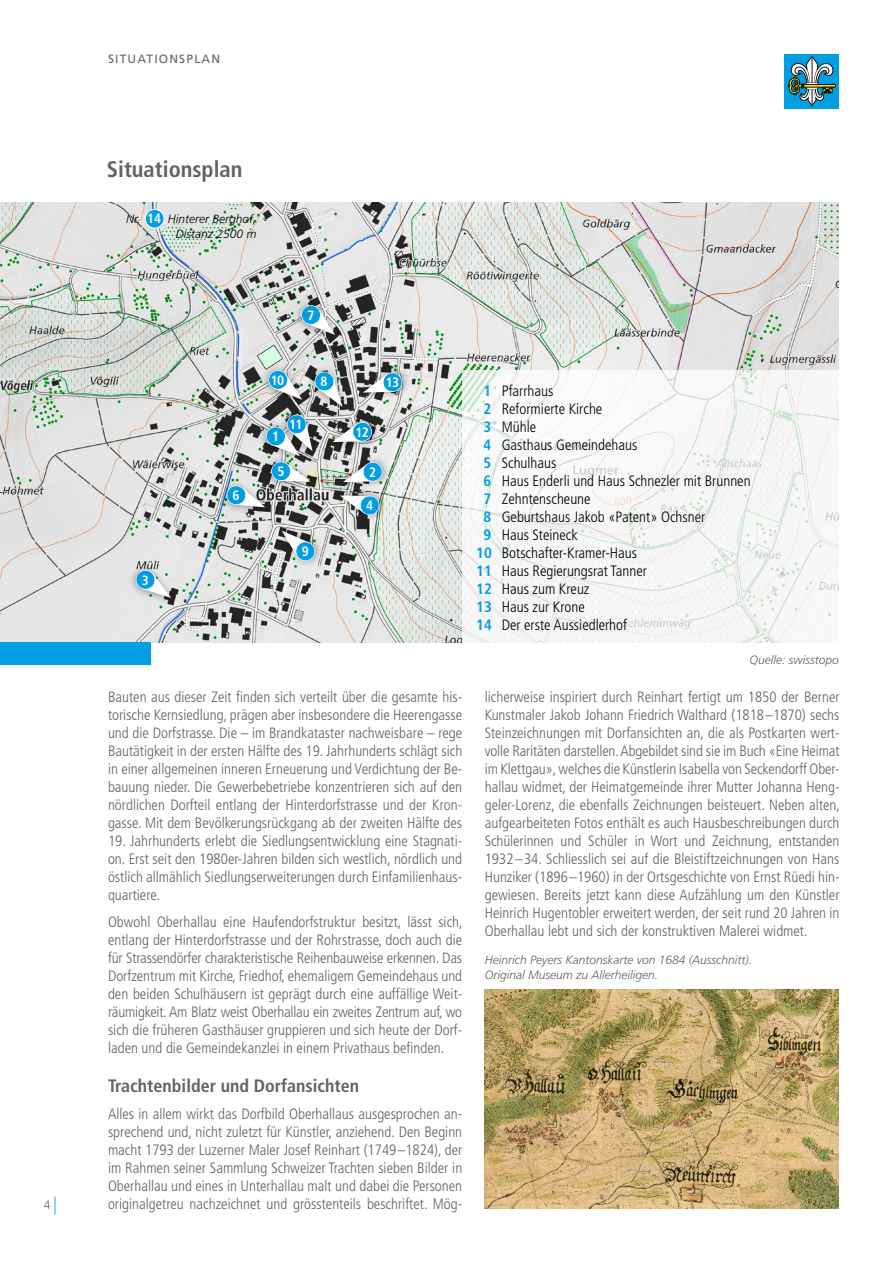
<style>
.page{position:relative;width:893px;height:1263px;background:#fff}
.page>*{position:absolute;margin:0;border:0;box-sizing:border-box;transform-origin:0 0}
.t1{font:700 condensed 22.5px "Frutiger LT Std";color:#636363}
.t2{font:700 condensed 18px "Frutiger";color:#636363}
.t3{font:300 condensed 15px/18px "Frutiger";color:#636363;text-align:justify}
.t4{font:300 condensed 15px "Frutiger";color:#000}
.t5{font:700 condensed 13.5px "Frutiger LT Std";letter-spacing:-.05em;color:#fff}
.t6{font:italic 300 12px/14.4px "Frutiger LT Std";color:#636363}
.t7{font:italic 300 12px/14.4px "Frutiger LT Std";color:#000;text-align:right}
.t8{font:12px "Frutiger";letter-spacing:.1em;color:#636363}
.t9{font:300 12px "Frutiger LT Std";color:#636363}
.s1{font-size:18px;color:#009ee3}
.s2{font-weight:700;font-style:normal;font-stretch:condensed;font-size:13.5px;color:#fff}
.s3{font-weight:700;color:#009ee3}
</style>
<div class="page">
<img style="left:0;top:203px;width:839px;height:439px">
<svg style="left:462px;top:370px;width:377px;height:273px"></svg>
<svg style="left:121px;top:555px;width:66px;height:61px;background:#c9d4d8"></svg>
<div style="left:0;top:642px;width:151px;height:22px;background:#009ee3"></div>
<img style="left:485px;top:989px;width:354px;height:220px">
<div style="left:785px;top:54px;width:54px;height:54px;background:#009ee3"></div>
<svg style="left:787px;top:56px;width:49px;height:50px"></svg>
<div style="left:145px;top:209px;width:19px;height:19px;background:#009ee3;border-radius:50%"></div>
<div style="left:145px;top:209px;width:19px;height:19px;border:1px solid #fff;border-radius:50%"></div>
<svg style="left:213px;top:290px;width:203px;height:281px;background:#a9b5b7"></svg>
<p class="t9" style="left:44px;top:1198px;width:14px">4 <span class="s1">|</span></p>
<p class="t8" style="left:108px;top:52px;width:114px">SITUATIONSPLAN</p>
<h1 class="t1" style="left:107px;top:156px;width:137px">Situationsplan</h1>
<p class="t7" style="left:126px;top:212px;width:132px">Nr. <span class="s2">14</span> Hinterer Berghof,<br>Distanz 2500 m</p>
<p class="t5" style="left:307px;top:307px;width:9px">7</p>
<p class="t5" style="left:142px;top:572px;width:9px">3</p>
<p class="t5" style="left:233px;top:487px;width:9px">6</p>
<p class="t5" style="left:271px;top:372px;width:15px">10</p>
<p class="t5" style="left:321px;top:374px;width:9px">8</p>
<p class="t5" style="left:272px;top:429px;width:9px">1</p>
<p class="t5" style="left:289px;top:416px;width:15px">11</p>
<p class="t5" style="left:278px;top:464px;width:9px">5</p>
<p class="t5" style="left:302px;top:543px;width:9px">9</p>
<p class="t5" style="left:386px;top:375px;width:15px">13</p>
<p class="t5" style="left:355px;top:424px;width:15px">12</p>
<p class="t5" style="left:369px;top:464px;width:9px">2</p>
<p class="t5" style="left:366px;top:497px;width:9px">4</p>
<p class="t3" style="left:108px;top:688px;width:356px">Bauten aus dieser Zeit finden sich verteilt über die gesamte his&shy;torische Kernsiedlung, prägen aber insbesondere die Heerengasse und die Dorfstrasse. Die – im Brandkataster nachweisbare – rege Bautätigkeit in der ersten Hälfte des 19. Jahrhunderts schlägt sich in einer allgemeinen inneren Erneuerung und Verdichtung der Be&shy;bauung nieder. Die Gewerbebetriebe konzentrieren sich auf den nördlichen Dorfteil entlang der Hinterdorfstrasse und der Kron&shy;gasse. Mit dem Bevölkerungsrückgang ab der zweiten Hälfte des</p>
<p class="t3" style="left:108px;top:832px;width:356px">19. Jahrhunderts erlebt die Siedlungsentwicklung eine Stagnati&shy;on. Erst seit den 1980er-Jahren bilden sich westlich, nördlich und östlich allmählich Siedlungserweiterungen durch Einfamilienhaus&shy;quartiere.</p>
<p class="t3" style="left:108px;top:913px;width:356px">Obwohl Oberhallau eine Haufendorfstruktur besitzt, lässt sich, entlang der Hinterdorfstrasse und der Rohrstrasse, doch auch die für Strassendörfer charakteristische Reihenbauweise erkennen. Das Dorfzentrum mit Kirche, Friedhof, ehemaligem Gemeindehaus und den beiden Schulhäusern ist geprägt durch eine auffällige Weit&shy;räumigkeit. Am Blatz weist Oberhallau ein zweites Zentrum auf, wo sich die früheren Gasthäuser gruppieren und sich heute der Dorf&shy;laden und die Gemeindekanzlei in einem Privathaus befinden.</p>
<p class="t2" style="left:108px;top:1075px;width:253px">Trachtenbilder und Dorfansichten</p>
<p class="t3" style="left:108px;top:1105px;width:356px">Alles in allem wirkt das Dorfbild Oberhallaus ausgesprochen an&shy;sprechend und, nicht zuletzt für Künstler, anziehend. Den Beginn macht 1793 der Luzerner Maler Josef Reinhart (1749–1824), der im Rahmen seiner Sammlung Schweizer Trachten sieben Bilder in Oberhallau und eines in Unterhallau malt und dabei die Personen originalgetreu nachzeichnet und grösstenteils beschriftet. Mög-</p>
<p class="t4" style="left:483px;top:382px;width:71px"><span class="s3">1</span> Pfarrhaus</p>
<p class="t4" style="left:483px;top:400px;width:120px"><span class="s3">2</span> Reformierte Kirche</p>
<p class="t4" style="left:483px;top:418px;width:54px"><span class="s3">3</span> Mühle</p>
<p class="t4" style="left:483px;top:436px;width:155px"><span class="s3">4</span> Gasthaus Gemeindehaus</p>
<p class="t4" style="left:483px;top:454px;width:75px"><span class="s3">5</span> Schulhaus</p>
<p class="t4" style="left:483px;top:472px;width:269px"><span class="s3">6</span> Haus Enderli und Haus Schnezler mit Brunnen</p>
<p class="t4" style="left:483px;top:490px;width:109px"><span class="s3">7</span> Zehntenscheune</p>
<p class="t4" style="left:483px;top:508px;width:223px"><span class="s3">8</span> Geburtshaus Jakob «Patent» Ochsner</p>
<p class="t4" style="left:483px;top:526px;width:96px"><span class="s3">9</span> Haus Steineck</p>
<p class="t4" style="left:476px;top:544px;width:162px"><span class="s3">10</span> Botschafter-Kramer-Haus</p>
<p class="t4" style="left:476px;top:562px;width:172px"><span class="s3">11</span> Haus Regierungsrat Tanner</p>
<p class="t4" style="left:476px;top:580px;width:115px"><span class="s3">12</span> Haus zum Kreuz</p>
<p class="t4" style="left:476px;top:598px;width:110px"><span class="s3">13</span> Haus zur Krone</p>
<p class="t4" style="left:476px;top:616px;width:152px"><span class="s3">14</span> Der erste Aussiedlerhof</p>
<p class="t6" style="left:750px;top:653px;width:91px">Quelle: swisstopo</p>
<p class="t3" style="left:485px;top:688px;width:357px">licherweise inspiriert durch Reinhart fertigt um 1850 der Berner Kunstmaler Jakob Johann Friedrich Walthard (1818–1870) sechs Steinzeichnungen mit Dorfansichten an, die als Postkarten wert&shy;volle Raritäten darstellen. Abgebildet sind sie im Buch «Eine Heimat im Klettgau», welches die Künstlerin Isabella von Seckendorff Ober&shy;hallau widmet, der Heimatgemeinde ihrer Mutter Johanna Heng&shy;geler-Lorenz, die ebenfalls Zeichnungen beisteuert. Neben alten, aufgearbeiteten Fotos enthält es auch Hausbeschreibungen durch Schülerinnen und Schüler in Wort und Zeichnung, entstanden 1932–34. Schliesslich sei auf die Bleistiftzeichnungen von Hans Hunziker (1896–1960) in der Ortsgeschichte von Ernst Rüedi hin&shy;gewiesen. Bereits jetzt kann diese Aufzählung um den Künstler Heinrich Hugentobler erweitert werden, der seit rund 20 Jahren in Oberhallau lebt und sich der konstruktiven Malerei widmet.</p>
<p class="t6" style="left:485px;top:953px;width:269px">Heinrich Peyers Kantonskarte von 1684 (Ausschnitt).<br>Original Museum zu Allerheiligen.</p>
</div>
